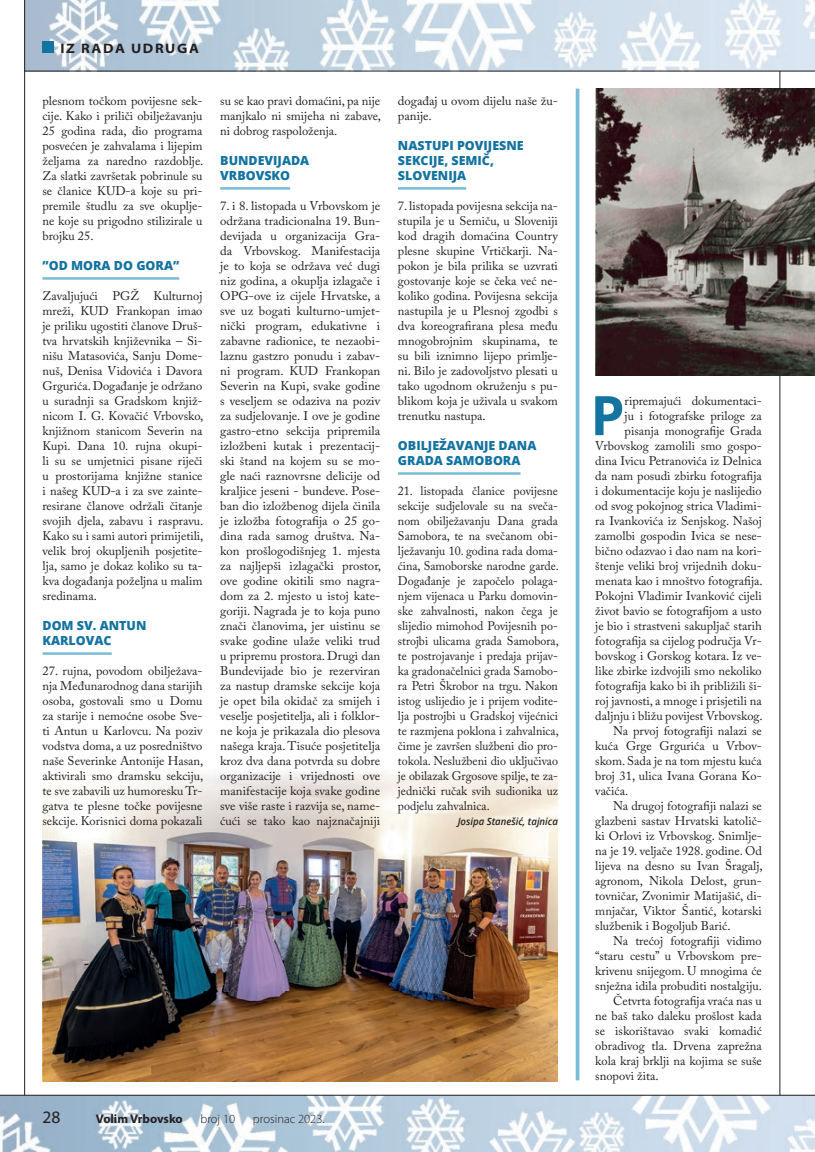
<style>
.page{position:relative;width:815px;height:1152px;background:#fff}
.page>*{position:absolute;margin:0;border:0;box-sizing:border-box;transform-origin:0 0}
.t1{font:700 54.5px "Open Sans";color:#1373a1}
.t2{font:17.5px "Myriad Pro";color:#231f20}
.t3{font:700 semi-expanded 13.75px "Myriad Pro";letter-spacing:.12em;color:#231f20}
.t4{font:12.5px/15px "Adobe Caslon Pro";color:#231f20;text-align:justify}
.t5{font:12.5px/15px "Adobe Caslon Pro";color:#231f20;text-align:justify;scale:.96 1}
.t6{font:800 12.5px/15px "Open Sans";color:#1373a1}
.t7{font:300 12.5px "Myriad Pro";color:#231f20}
.t8{font:700 12.5px "Myriad Pro";color:#231f20}
.t9{font:italic 600 10px "Open Sans";color:#231f20;scale:.96 1}
</style>
<div class="page">
<img style="left:25px;top:0;width:790px;height:71px">
<img style="left:0;top:1096px;width:815px;height:56px">
<hr style="left:25px;top:71px;width:790px;height:1px;background:#231f20">
<hr style="left:24px;top:0;width:1px;height:1095px;background:#231f20">
<hr style="left:780px;top:71px;width:1px;height:1024px;background:#231f20">
<hr style="left:0;top:1095px;width:815px;height:1px;background:#231f20">
<div style="left:43px;top:42px;width:11px;height:11px;background:#1373a1"></div>
<img style="left:595px;top:89px;width:220px;height:287px">
<hr style="left:576px;top:89px;width:3px;height:991px;background:#78bdd6">
<img style="left:43px;top:773px;width:515px;height:308px">
<hr style="left:43px;top:277px;width:136px;height:3px;background:#78bdd6">
<hr style="left:43px;top:652px;width:69px;height:3px;background:#78bdd6">
<hr style="left:220px;top:187px;width:70px;height:3px;background:#78bdd6">
<hr style="left:398px;top:187px;width:68px;height:3px;background:#78bdd6">
<hr style="left:398px;top:472px;width:123px;height:3px;background:#78bdd6">
<p class="t3" style="left:61px;top:41px;width:140px">IZ RADA UDRUGA</p>
<p class="t4" style="left:43px;top:93px;width:162px">plesnom točkom povijesne sek&shy;cije. Kako i priliči obilježavanju 25 godina rada, dio programa posvećen je zahvalama i lijepim željama za naredno razdoblje.<br>Za slatki završetak pobrinule su se članice KUD-a koje su pri&shy;premile študlu za sve okuplje&shy;ne koje su prigodno stilizirale u brojku 25.</p>
<p class="t6" style="left:43px;top:257px;width:138px">”OD MORA DO GORA”</p>
<p class="t4" style="left:43px;top:288px;width:162px">Zavaljujući PGŽ Kulturnoj mreži, KUD Frankopan imao je priliku ugostiti članove Druš&shy;tva hrvatskih književnika – Si&shy;nišu Matasovića, Sanju Dome&shy;nuš, Denisa Vidovića i Davora Grgurića. Događanje je održano u suradnji sa Gradskom knjiž&shy;nicom I. G. Kovačić Vrbovsko, knjižnom stanicom Severin na Kupi. Dana 10. rujna okupi&shy;li su se umjetnici pisane riječi u prostorijama knjižne stanice i našeg KUD-a i za sve zainte&shy;resirane članove održali čitanje svojih djela, zabavu i raspravu.<br>Kako su i sami autori primijetili, velik broj okupljenih posjetite&shy;lja, samo je dokaz koliko su ta&shy;kva događanja poželjna u malim sredinama.</p>
<p class="t6" style="left:43px;top:617px;width:105px">DOM SV. ANTUN<br>KARLOVAC</p>
<p class="t4" style="left:43px;top:663px;width:162px">27. rujna, povodom obilježava&shy;nja Međunarodnog dana starijih osoba, gostovali smo u Domu za starije i nemoćne osobe Sve&shy;ti Antun u Karlovcu. Na poziv vodstva doma, a uz posredništvo naše Severinke Antonije Hasan, aktivirali smo dramsku sekciju, te sve zabavili uz humoresku Tr&shy;gatva te plesne točke povijesne sekcije. Korisnici doma pokazali</p>
<p class="t4" style="left:220px;top:93px;width:162px">su se kao pravi domaćini, pa nije manjkalo ni smijeha ni zabave, ni dobrog raspoloženja.</p>
<p class="t6" style="left:220px;top:152px;width:91px">BUNDEVIJADA<br>VRBOVSKO</p>
<p class="t4" style="left:220px;top:198px;width:162px">7. i 8. listopada u Vrbovskom je održana tradicionalna 19. Bun&shy;devijada u organizacija Gra&shy;da Vrbovskog. Manifestacija je to koja se održava već dugi niz godina, a okuplja izlagače i OPG-ove iz cijele Hrvatske, a sve uz bogati kulturno-umjet&shy;nički program, edukativne i zabavne radionice, te nezaobi&shy;laznu gastzro ponudu i zabav&shy;ni program. KUD Frankopan Severin na Kupi, svake godine s veseljem se odaziva na poziv za sudjelovanje. I ove je godine gastro-etno sekcija pripremila izložbeni kutak i prezentacij&shy;ski štand na kojem su se mo&shy;gle naći raznovrsne delicije od kraljice jeseni - bundeve. Pose&shy;ban dio izložbenog dijela činila je izložba fotografija o 25 go&shy;dina rada samog društva. Na&shy;kon prošlogodišnjeg 1. mjesta za najljepši izlagački prostor, ove godine okitili smo nagra&shy;dom za 2. mjesto u istoj kate&shy;goriji. Nagrada je to koja puno znači članovima, jer uistinu se svake godine ulaže veliki trud u pripremu prostora. Drugi dan Bundevijade bio je rezerviran za nastup dramske sekcije koja je opet bila okidač za smijeh i veselje posjetitelja, ali i folklor&shy;ne koja je prikazala dio plesova našega kraja. Tisuće posjetitelja kroz dva dana potvrda su dobre organizacije i vrijednosti ove manifestacije koja svake godine sve više raste i razvija se, name&shy;ćući se tako kao najznačajniji</p>
<p class="t4" style="left:398px;top:93px;width:162px">događaj u ovom dijelu naše žu&shy;panije.</p>
<p class="t6" style="left:398px;top:137px;width:127px">NASTUPI POVIJESNE<br>SEKCIJE, SEMIČ,<br>SLOVENIJA</p>
<p class="t4" style="left:398px;top:198px;width:162px">7. listopada povijesna sekcija na&shy;stupila je u Semiču, u Sloveniji kod dragih domaćina Country plesne skupine Vrtičkarji. Na&shy;pokon je bila prilika se uzvrati gostovanje koje se čeka već ne&shy;koliko godina. Povijesna sekcija nastupila je u Plesnoj zgodbi s dva koreografirana plesa među mnogobrojnim skupinama, te su bili iznimno lijepo primlje&shy;ni. Bilo je zadovoljstvo plesati u tako ugodnom okruženju s pu&shy;blikom koja je uživala u svakom trenutku nastupa.</p>
<p class="t6" style="left:398px;top:437px;width:140px">OBILJEŽAVANJE DANA<br>GRADA SAMOBORA</p>
<p class="t5" style="left:398px;top:483px;width:169px">21. listopada članice povijesne sekcije sudjelovale su na sveča&shy;nom obilježavanju Dana grada Samobora, te na svečanom obi&shy;lježavanju 10. godina rada doma&shy;ćina, Samoborske narodne garde.<br>Događanje je započelo polaga&shy;njem vijenaca u Parku domovin&shy;ske zahvalnosti, nakon čega je slijedio mimohod Povijesnih po&shy;strojbi ulicama grada Samobora, te postrojavanje i predaja prijav&shy;ka gradonačelnici grada Samobo&shy;ra Petri Škrobor na trgu. Nakon istog uslijedio je i prijem vodite&shy;lja postrojbi u Gradskoj vijećnici te razmjena poklona i zahvalnica, čime je završen službeni dio pro&shy;tokola. Neslužbeni dio uključivao je obilazak Grgosove spilje, te za&shy;jednički ručak svih sudionika uz podjelu zahvalnica.</p>
<p class="t9" style="left:458px;top:815px;width:106px">Josipa Stanešić, tajnica</p>
<h2 class="t2" style="left:43px;top:1107px;width:19px">28</h2>
<p class="t8" style="left:96px;top:1111px;width:88px">Volim Vrbovsko</p>
<p class="t7" style="left:201px;top:1111px;width:36px">broj 10</p>
<p class="t7" style="left:253px;top:1111px;width:73px">prosinac 2023.</p>
<h1 class="t1" style="left:590px;top:377px;width:36px">P</h1>
<p class="t4" style="left:625px;top:393px;width:139px">ripremajući dokumentaci-</p>
<p class="t4" style="left:625px;top:408px;width:139px">ju i fotografske priloge za</p>
<p class="t4" style="left:625px;top:423px;width:139px">pisanja monografije Grada</p>
<p class="t4" style="left:595px;top:438px;width:168px">Vrbovskog zamolili smo gospo-</p>
<p class="t4" style="left:595px;top:453px;width:168px">dina Ivicu Petranovića iz Delnica</p>
<p class="t4" style="left:595px;top:468px;width:168px">da nam posudi zbirku fotografija</p>
<p class="t4" style="left:595px;top:483px;width:168px">i dokumentacije koju je naslijedio</p>
<p class="t4" style="left:595px;top:498px;width:168px">od svog pokojnog strica Vladimi-</p>
<p class="t4" style="left:595px;top:513px;width:168px">ra Ivankovića iz Senjskog. Našoj</p>
<p class="t4" style="left:595px;top:528px;width:168px">zamolbi gospodin Ivica se nese-</p>
<p class="t4" style="left:595px;top:543px;width:168px">bično odazvao i dao nam na kori-</p>
<p class="t4" style="left:595px;top:558px;width:168px">štenje veliki broj vrijednih doku-</p>
<p class="t4" style="left:595px;top:573px;width:169px">menata kao i mnoštvo fotografija.</p>
<p class="t4" style="left:595px;top:588px;width:168px">Pokojni Vladimir Ivanković cijeli</p>
<p class="t4" style="left:595px;top:603px;width:168px">život bavio se fotografijom a usto</p>
<p class="t4" style="left:595px;top:618px;width:168px">je bio i strastveni sakupljač starih</p>
<p class="t4" style="left:595px;top:633px;width:168px">fotografija sa cijelog područja Vr-</p>
<p class="t4" style="left:595px;top:648px;width:168px">bovskog i Gorskog kotara. Iz ve-</p>
<p class="t4" style="left:595px;top:663px;width:168px">like zbirke izdvojili smo nekoliko</p>
<p class="t4" style="left:595px;top:678px;width:168px">fotografija kako bi ih približili ši-</p>
<p class="t4" style="left:595px;top:693px;width:168px">roj javnosti, a mnoge i prisjetili na</p>
<p class="t4" style="left:595px;top:708px;width:169px">daljnju i bližu povijest Vrbovskog.</p>
<p class="t4" style="left:613px;top:723px;width:150px">Na prvoj fotografiji nalazi se</p>
<p class="t4" style="left:595px;top:738px;width:168px">kuća Grge Grgurića u Vrbov-</p>
<p class="t4" style="left:595px;top:753px;width:168px">skom. S ada je na tom mjestu kuća</p>
<p class="t4" style="left:595px;top:768px;width:168px">broj 31, ulica Ivana Gorana Ko-</p>
<p class="t4" style="left:595px;top:783px;width:34px">vačića.</p>
<p class="t4" style="left:613px;top:798px;width:150px">Na drugoj fotografiji nalazi se</p>
<p class="t4" style="left:595px;top:813px;width:168px">glazbeni sastav Hrvatski katolič-</p>
<p class="t4" style="left:595px;top:828px;width:168px">ki Orlovi iz Vrbovskog. Snimlje-</p>
<p class="t4" style="left:595px;top:843px;width:168px">na je 19. veljače 1928. godine. Od</p>
<p class="t4" style="left:595px;top:858px;width:169px">lijeva na desno su Ivan Šragalj,</p>
<p class="t4" style="left:595px;top:873px;width:168px">agronom, Nikola Delost, grun-</p>
<p class="t4" style="left:595px;top:888px;width:168px">tovničar, Zvonimir Matijašić, di-</p>
<p class="t4" style="left:595px;top:903px;width:168px">mnjačar, Viktor Šantić, kotarski</p>
<p class="t4" style="left:595px;top:918px;width:137px">službenik i Bogoljub Barić.</p>
<p class="t4" style="left:613px;top:933px;width:150px">Na trećoj fotografiji vidimo</p>
<p class="t4" style="left:595px;top:948px;width:168px">“staru cestu” u Vrbovskom pre-</p>
<p class="t4" style="left:595px;top:963px;width:168px">krivenu snijegom. U mnogima će</p>
<p class="t4" style="left:595px;top:978px;width:168px">snježna idila probuditi nostalgiju.</p>
<p class="t4" style="left:613px;top:993px;width:150px">Četvrta fotografija vraća nas u</p>
<p class="t4" style="left:595px;top:1008px;width:168px">ne baš tako daleku prošlost kada</p>
<p class="t4" style="left:595px;top:1023px;width:168px">se iskorištavao svaki komadić</p>
<p class="t4" style="left:595px;top:1038px;width:168px">obradivog tla. Drvena zaprežna</p>
<p class="t4" style="left:595px;top:1053px;width:168px">kola kraj brklji na kojima se suše</p>
<p class="t4" style="left:595px;top:1068px;width:65px">snopovi žita.</p>
</div>
